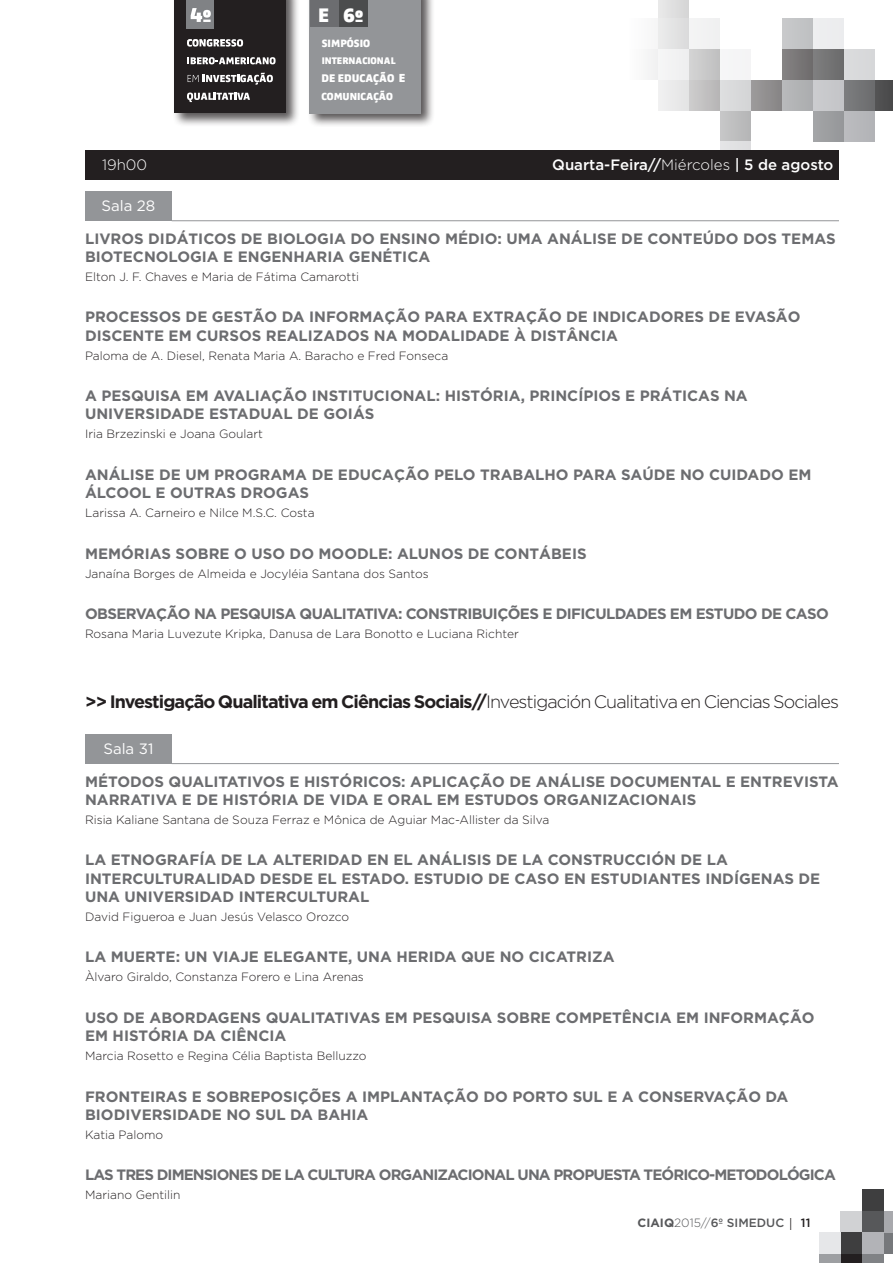
<style>
.page{position:relative;width:893px;height:1263px;background:#fff}
.page>*{position:absolute;margin:0;border:0;box-sizing:border-box;transform-origin:0 0}
.t1{font:700 18px "Gotham";letter-spacing:-.05em;color:#231f20}
.TITULO_CONFERÊNCIA{font:700 15px/18.3px "Gotham";color:#6c6d70}
.TITULO_CONFERÊNCIA-2{font:700 15px "Gotham";letter-spacing:-.06em;color:#6c6d70}
.TITULO_CONFERÊNCIA-3{font:700 15px "Gotham";letter-spacing:-.04em;color:#6c6d70}
.t2{font:500 15px "Gotham";color:#fff}
.t3{font:15px "Gotham";color:#fff}
.t4{font:300 15px "Gotham";color:#fff}
.NOME_LOCAL{font:300 12px "Gotham";color:#231f20}
.t5{font:500 12px "Gotham";color:#57585a}
.t6{font:11.55px "Zwo Alt LF w 8";color:#fff}
.t7{font:10.95px "Zwo Alt LF w 8";color:#fff}
.t8{font:10.65px "Zwo Alt LF w 8";color:#fff}
.t9{font:9.9px "Zwo Alt LF w 8";color:#fff}
.s1{font-size:12.15px}
.s2{font-weight:300}
.s3{font-weight:700}
.s4{font-family:"Trajan Pro";font-weight:700;color:#231f20}
.s5{color:#231f20}
</style>
<div class="page">
<div style="left:307px;top:0;width:128px;height:128px;background:#231f20;opacity:.75"></div>
<div style="left:310px;top:0;width:111px;height:113px;background:#939598"></div>
<div style="left:310px;top:0;width:29px;height:27px;background:#6c6d70"></div>
<div style="left:339px;top:0;width:29px;height:27px;background:#4b4c4d"></div>
<div style="left:862px;top:1189px;width:22px;height:22px;background:#3e3e3f"></div>
<div style="left:862px;top:1211px;width:22px;height:21px;background:#57585a"></div>
<div style="left:841px;top:1211px;width:21px;height:21px;background:#d1d2d4"></div>
<div style="left:841px;top:1232px;width:21px;height:22px;background:#3e3e3f"></div>
<div style="left:862px;top:1232px;width:22px;height:22px;background:#b2b3b7"></div>
<div style="left:884px;top:1232px;width:9px;height:22px;background:#76787b"></div>
<div style="left:862px;top:1254px;width:22px;height:9px;background:#808285"></div>
<div style="left:841px;top:1254px;width:21px;height:9px;background:#231f20"></div>
<div style="left:819px;top:1254px;width:22px;height:9px;background:#9d9fa2"></div>
<div style="left:819px;top:1232px;width:22px;height:22px;background:#e6e7e9"></div>
<div style="left:884px;top:1211px;width:9px;height:21px;background:#a8a9ad"></div>
<div style="left:172px;top:0;width:128px;height:127px;background:#231f20;opacity:.75"></div>
<div style="left:174px;top:0;width:112px;height:113px;background:#231f20"></div>
<svg style="left:188px;top:73px;width:85px;height:12px"></svg>
<svg style="left:187px;top:93px;width:63px;height:9px"></svg>
<svg style="left:187px;top:39px;width:56px;height:8px"></svg>
<div style="left:187px;top:0;width:27px;height:29px;background:#808285"></div>
<svg style="left:187px;top:57px;width:89px;height:7px"></svg>
<svg style="left:191px;top:8px;width:20px;height:14px"></svg>
<div style="left:658px;top:0;width:31px;height:18px;background:#dfdfe0"></div>
<div style="left:658px;top:18px;width:31px;height:31px;background:#e3e4e4"></div>
<div style="left:689px;top:18px;width:31px;height:31px;background:#f2f2f3"></div>
<div style="left:689px;top:49px;width:31px;height:31px;background:#cacaca"></div>
<div style="left:658px;top:49px;width:31px;height:31px;background:#f2f2f3"></div>
<div style="left:627px;top:49px;width:31px;height:31px;background:#f8f8f8"></div>
<div style="left:658px;top:80px;width:31px;height:31px;background:#eaeaeb"></div>
<div style="left:689px;top:80px;width:31px;height:31px;background:#c2c1c1"></div>
<div style="left:720px;top:80px;width:31px;height:31px;background:#d9dadb"></div>
<div style="left:720px;top:49px;width:31px;height:31px;background:#f5f5f6"></div>
<div style="left:627px;top:18px;width:31px;height:31px;background:#fafafa"></div>
<div style="left:875px;top:80px;width:18px;height:31px;background:#4d4d4e"></div>
<div style="left:844px;top:80px;width:31px;height:31px;background:#737476"></div>
<div style="left:844px;top:49px;width:31px;height:31px;background:#d8d9db"></div>
<div style="left:813px;top:49px;width:31px;height:31px;background:#757575"></div>
<div style="left:813px;top:80px;width:31px;height:31px;background:#c8c8cb"></div>
<div style="left:813px;top:111px;width:31px;height:31px;background:#9d9ea0"></div>
<div style="left:782px;top:80px;width:31px;height:31px;background:#b2b3b5"></div>
<div style="left:782px;top:49px;width:31px;height:31px;background:#7a7778"></div>
<div style="left:782px;top:18px;width:31px;height:31px;background:#c3c5c6"></div>
<div style="left:813px;top:18px;width:31px;height:31px;background:#ededef"></div>
<div style="left:844px;top:111px;width:31px;height:31px;background:#b7b7bb"></div>
<div style="left:751px;top:80px;width:31px;height:31px;background:#918f8f"></div>
<div style="left:720px;top:111px;width:31px;height:30px;background:#bebebf"></div>
<div style="left:720px;top:141px;width:31px;height:31px;background:#e1e1e3"></div>
<div style="left:85px;top:191px;width:87px;height:30px;background:#939598"></div>
<hr style="left:172px;top:220px;width:667px;height:1px;background:#939598">
<div style="left:85px;top:734px;width:87px;height:30px;background:#939598"></div>
<hr style="left:172px;top:763px;width:667px;height:1px;background:#939598">
<div style="left:85px;top:150px;width:754px;height:30px;background:#231f20"></div>
<p class="t7" style="left:288px;top:36px;width:83px">E 6º SIMPÓSIO</p>
<p class="t9" style="left:322px;top:55px;width:75px">INTERNACIONAL</p>
<p class="t6" style="left:322px;top:72px;width:85px">DE EDUCAÇÃO <span class="s1">E</span></p>
<p class="t8" style="left:321px;top:90px;width:73px">COMUNICAÇÃO</p>
<p class="t4" style="left:102px;top:157px;width:47px">19h00</p>
<p class="t2" style="left:552px;top:156px;width:283px">Quarta-Feira//<span class="s2">Miércoles</span> | 5 de agosto</p>
<p class="t3" style="left:101px;top:197px;width:55px">Sala 28</p>
<p class="TITULO_CONFERÊNCIA" style="left:85px;top:229px;width:752px">LIVROS DIDÁTICOS DE BIOLOGIA DO ENSINO MÉDIO: UMA ANÁLISE DE CONTEÚDO DOS TEMAS<br>BIOTECNOLOGIA E ENGENHARIA GENÉTICA</p>
<p class="NOME_LOCAL" style="left:85px;top:270px;width:276px">Elton J. F. Chaves e Maria de Fátima Camarotti</p>
<p class="TITULO_CONFERÊNCIA" style="left:85px;top:308px;width:717px">PROCESSOS DE GESTÃO DA INFORMAÇÃO PARA EXTRAÇÃO DE INDICADORES DE EVASÃO<br>DISCENTE EM CURSOS REALIZADOS NA MODALIDADE À DISTÂNCIA</p>
<p class="NOME_LOCAL" style="left:85px;top:349px;width:365px">Paloma de A. Diesel, Renata Maria A. Baracho e Fred Fonseca</p>
<p class="TITULO_CONFERÊNCIA" style="left:85px;top:386px;width:664px">A PESQUISA EM AVALIAÇÃO INSTITUCIONAL: HISTÓRIA, PRINCÍPIOS E PRÁTICAS NA<br>UNIVERSIDADE ESTADUAL DE GOIÁS</p>
<p class="NOME_LOCAL" style="left:85px;top:428px;width:179px">Iria Brzezinski e Joana Goulart</p>
<p class="TITULO_CONFERÊNCIA" style="left:85px;top:465px;width:728px">ANÁLISE DE UM PROGRAMA DE EDUCAÇÃO PELO TRABALHO PARA SAÚDE NO CUIDADO EM<br>ÁLCOOL E OUTRAS DROGAS</p>
<p class="NOME_LOCAL" style="left:85px;top:506px;width:231px">Larissa A. Carneiro e Nilce M.S.C. Costa</p>
<p class="TITULO_CONFERÊNCIA" style="left:85px;top:544px;width:503px">MEMÓRIAS SOBRE O USO DO MOODLE: ALUNOS DE CONTÁBEIS</p>
<p class="NOME_LOCAL" style="left:85px;top:567px;width:345px">Janaína Borges de Almeida e Jocyléia Santana dos Santos</p>
<p class="TITULO_CONFERÊNCIA-3" style="left:85px;top:605px;width:745px">OBSERVAÇÃO NA PESQUISA QUALITATIVA: CONSTRIBUIÇÕES E DIFICULDADES EM ESTUDO DE CASO</p>
<p class="NOME_LOCAL" style="left:85px;top:627px;width:435px">Rosana Maria Luvezute Kripka, Danusa de Lara Bonotto e Luciana Richter</p>
<p class="t1" style="left:85px;top:691px;width:755px">&gt;&gt; Investigação Qualitativa em Ciências Sociais//<span class="s2">Investigación Cualitativa en Ciencias Sociales</span></p>
<p class="t3" style="left:103px;top:740px;width:51px">Sala 31</p>
<p class="TITULO_CONFERÊNCIA" style="left:85px;top:772px;width:755px">MÉTODOS QUALITATIVOS E HISTÓRICOS: APLICAÇÃO DE ANÁLISE DOCUMENTAL E ENTREVISTA<br>NARRATIVA E DE HISTÓRIA DE VIDA E ORAL EM ESTUDOS ORGANIZACIONAIS</p>
<p class="NOME_LOCAL" style="left:85px;top:813px;width:466px">Risia Kaliane Santana de Souza Ferraz e Mônica de Aguiar Mac-Allister da Silva</p>
<p class="TITULO_CONFERÊNCIA" style="left:85px;top:850px;width:737px">LA ETNOGRAFÍA DE LA ALTERIDAD EN EL ANÁLISIS DE LA CONSTRUCCIÓN DE LA<br>INTERCULTURALIDAD DESDE EL ESTADO. ESTUDIO DE CASO EN ESTUDIANTES INDÍGENAS DE<br>UNA UNIVERSIDAD INTERCULTURAL</p>
<p class="NOME_LOCAL" style="left:85px;top:910px;width:266px">David Figueroa e Juan Jesús Velasco Orozco</p>
<p class="TITULO_CONFERÊNCIA" style="left:85px;top:947px;width:531px">LA MUERTE: UN VIAJE ELEGANTE, UNA HERIDA QUE NO CICATRIZA</p>
<p class="NOME_LOCAL" style="left:85px;top:970px;width:280px">Àlvaro Giraldo, Constanza Forero e Lina Arenas</p>
<p class="TITULO_CONFERÊNCIA" style="left:85px;top:1008px;width:731px">USO DE ABORDAGENS QUALITATIVAS EM PESQUISA SOBRE COMPETÊNCIA EM INFORMAÇÃO<br>EM HISTÓRIA DA CIÊNCIA</p>
<p class="NOME_LOCAL" style="left:85px;top:1049px;width:283px">Marcia Rosetto e Regina Célia Baptista Belluzzo</p>
<p class="TITULO_CONFERÊNCIA" style="left:85px;top:1087px;width:705px">FRONTEIRAS E SOBREPOSIÇÕES A IMPLANTAÇÃO DO PORTO SUL E A CONSERVAÇÃO DA<br>BIODIVERSIDADE NO SUL DA BAHIA</p>
<p class="NOME_LOCAL" style="left:85px;top:1128px;width:80px">Katia Palomo</p>
<p class="TITULO_CONFERÊNCIA-2" style="left:85px;top:1166px;width:752px">LAS TRES DIMENSIONES DE LA CULTURA ORGANIZACIONAL UNA PROPUESTA TEÓRICO-METODOLÓGICA</p>
<p class="NOME_LOCAL" style="left:85px;top:1188px;width:97px">Mariano Gentilin</p>
<p class="t5" style="left:638px;top:1216px;width:174px"><span class="s3">CIAIQ</span><span class="s2">2015//</span>6º SIMEDUC <span class="s4">|</span> <span class="s5">11</span></p>
</div>
